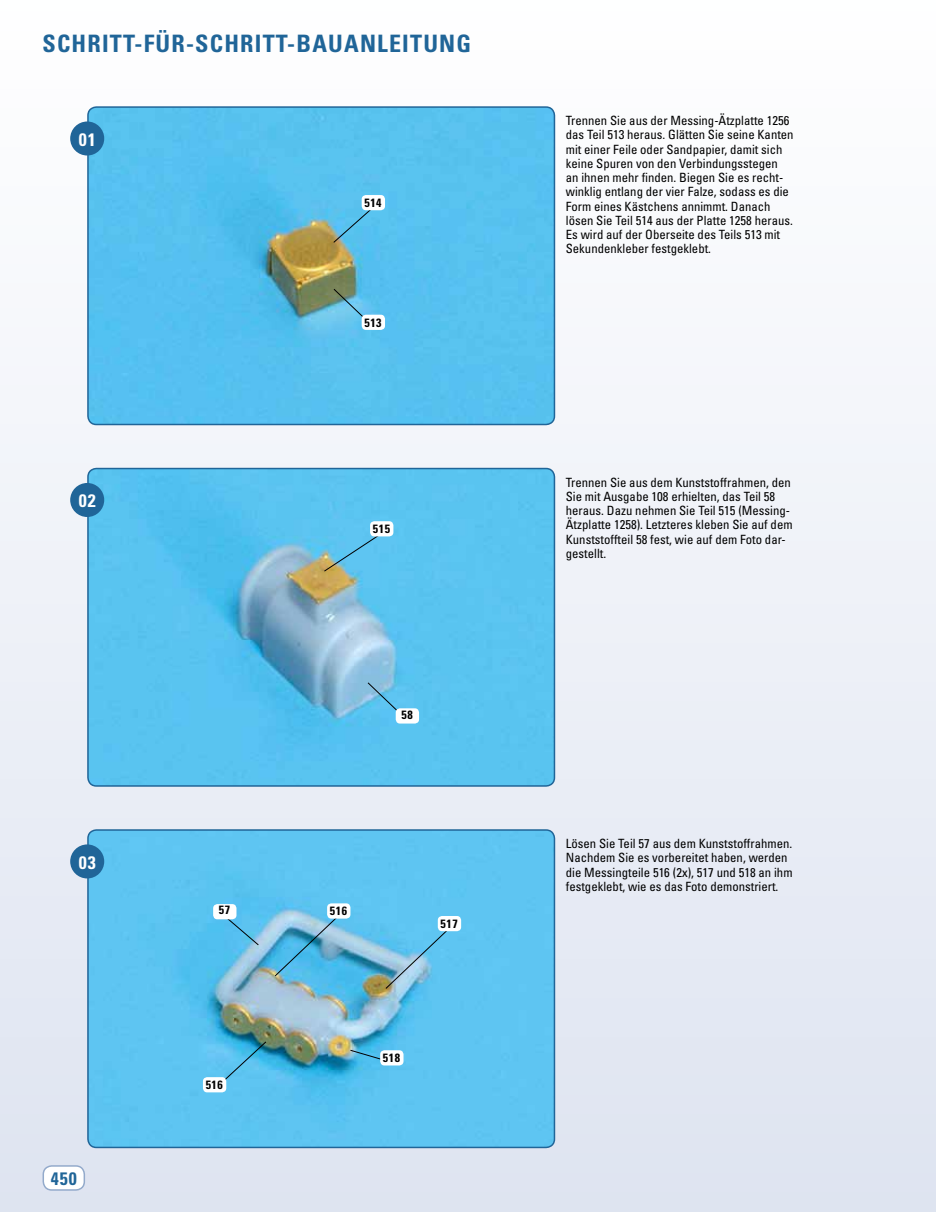
<style>
.page{position:relative;width:936px;height:1212px;background:#fff}
.page>*{position:absolute;margin:0;border:0;box-sizing:border-box;transform-origin:0 0}
.t1{font:700 condensed 24px "Univers";letter-spacing:.05em;color:#206598}
.t2{font:700 condensed 18px "Univers";color:#fff}
.t3{font:700 condensed 18px "Univers";color:#206598}
.t4{font:condensed 12.75px/14.2px "Univers";color:#000}
.t5{font:700 condensed 12px "Univers";letter-spacing:.05em;color:#000}
</style>
<div class="page">
<div style="left:0;top:0;width:935px;height:1212px;background:linear-gradient(to bottom,#fff,#dee4f0)"></div>
<div style="left:43px;top:1166px;width:41px;height:24px;background:#fff;border-radius:9px"></div>
<div style="left:43px;top:1165px;width:42px;height:26px;border:2px solid #93aacb;border-radius:9px"></div>
<img style="left:88px;top:830px;width:466px;height:317px">
<div style="left:87px;top:829px;width:468px;height:319px;border:2px solid #206598;border-radius:9px"></div>
<div style="left:70px;top:844px;width:34px;height:34px;background:#206598;border-radius:50%"></div>
<img style="left:88px;top:107px;width:466px;height:317px">
<div style="left:87px;top:106px;width:468px;height:319px;border:2px solid #206598;border-radius:9px"></div>
<div style="left:70px;top:121px;width:34px;height:35px;background:#206598;border-radius:50%"></div>
<img style="left:88px;top:468px;width:466px;height:318px">
<div style="left:87px;top:468px;width:468px;height:319px;border:2px solid #206598;border-radius:9px"></div>
<div style="left:70px;top:483px;width:34px;height:34px;background:#206598;border-radius:50%"></div>
<svg style="left:333px;top:288px;width:41px;height:40px"></svg>
<div style="left:361px;top:315px;width:24px;height:15px;background:#fff;border-radius:4px"></div>
<svg style="left:367px;top:682px;width:41px;height:39px"></svg>
<div style="left:395px;top:708px;width:24px;height:15px;background:#fff;border-radius:4px"></div>
<svg style="left:323px;top:532px;width:60px;height:40px;background:#66bddc"></svg>
<div style="left:370px;top:521px;width:23px;height:15px;background:#fff;border-radius:4px"></div>
<svg style="left:224px;top:915px;width:35px;height:31px"></svg>
<div style="left:213px;top:904px;width:23px;height:15px;background:#fff;border-radius:4px"></div>
<svg style="left:213px;top:1041px;width:54px;height:49px;background:#52bae5"></svg>
<div style="left:203px;top:1077px;width:23px;height:15px;background:#fff;border-radius:4px"></div>
<img style="left:274px;top:914px;width:66px;height:63px">
<div style="left:327px;top:903px;width:23px;height:15px;background:#fff;border-radius:4px"></div>
<svg style="left:385px;top:927px;width:65px;height:62px;background:#70bfe3"></svg>
<div style="left:438px;top:916px;width:23px;height:15px;background:#fff;border-radius:4px"></div>
<svg style="left:349px;top:1049px;width:44px;height:14px"></svg>
<div style="left:380px;top:1050px;width:23px;height:15px;background:#fff;border-radius:4px"></div>
<svg style="left:332px;top:206px;width:42px;height:37px;background:#59b9e0"></svg>
<div style="left:361px;top:195px;width:24px;height:15px;background:#fff;border-radius:4px"></div>
<h1 class="t1" style="left:43px;top:29px;width:430px">SCH RITT-FÜR-SCH RITT-BAUANLEITUNG</h1>
<h2 class="t2" style="left:79px;top:128px;width:18px">01</h2>
<h2 class="t2" style="left:79px;top:490px;width:18px">02</h2>
<h2 class="t2" style="left:79px;top:851px;width:18px">03</h2>
<h2 class="t3" style="left:51px;top:1167px;width:27px">450</h2>
<p class="t5" style="left:219px;top:903px;width:13px">57</p>
<p class="t5" style="left:206px;top:1077px;width:19px">516</p>
<p class="t5" style="left:364px;top:195px;width:19px">514</p>
<p class="t5" style="left:364px;top:315px;width:19px">513</p>
<p class="t5" style="left:373px;top:521px;width:19px">515</p>
<p class="t5" style="left:401px;top:707px;width:13px">58</p>
<p class="t5" style="left:330px;top:904px;width:19px">516</p>
<p class="t5" style="left:440px;top:916px;width:19px">517</p>
<p class="t5" style="left:383px;top:1050px;width:19px">518</p>
<p class="t4" style="left:566px;top:113px;width:229px">Trennen Sie aus der Messing-Ätzplatte 1256 das Teil 513 heraus. Glätten Sie seine Kanten mit einer Feile oder Sandpapier, damit sich keine Spuren von den Verbindungsstegen an ihnen mehr finden. Biegen Sie es recht&shy;winklig entlang der vier Falze, sodass es die Form eines Kästchens annimmt. Danach lösen Sie Teil 514 aus der Platte 1258 heraus.<br>Es wird auf der Oberseite des Teils 513 mit Sekundenkleber festgeklebt.</p>
<p class="t4" style="left:566px;top:475px;width:228px">Trennen Sie aus dem Kunststoffrahmen, den Sie mit Ausgabe 108 erhielten, das Teil 58 heraus. Dazu nehmen Sie Teil 515 (Messing-Ätzplatte 1258). Letzteres kleben Sie auf dem Kunststoffteil 58 fest, wie auf dem Foto dar&shy;gestellt.</p>
<p class="t4" style="left:566px;top:836px;width:228px">Lösen Sie Teil 57 aus dem Kunststoffrahmen.<br>Nachdem Sie es vorbereitet haben, werden die Messingteile 516 (2x), 517 und 518 an ihm festgeklebt, wie es das Foto demonstriert.</p>
</div>
